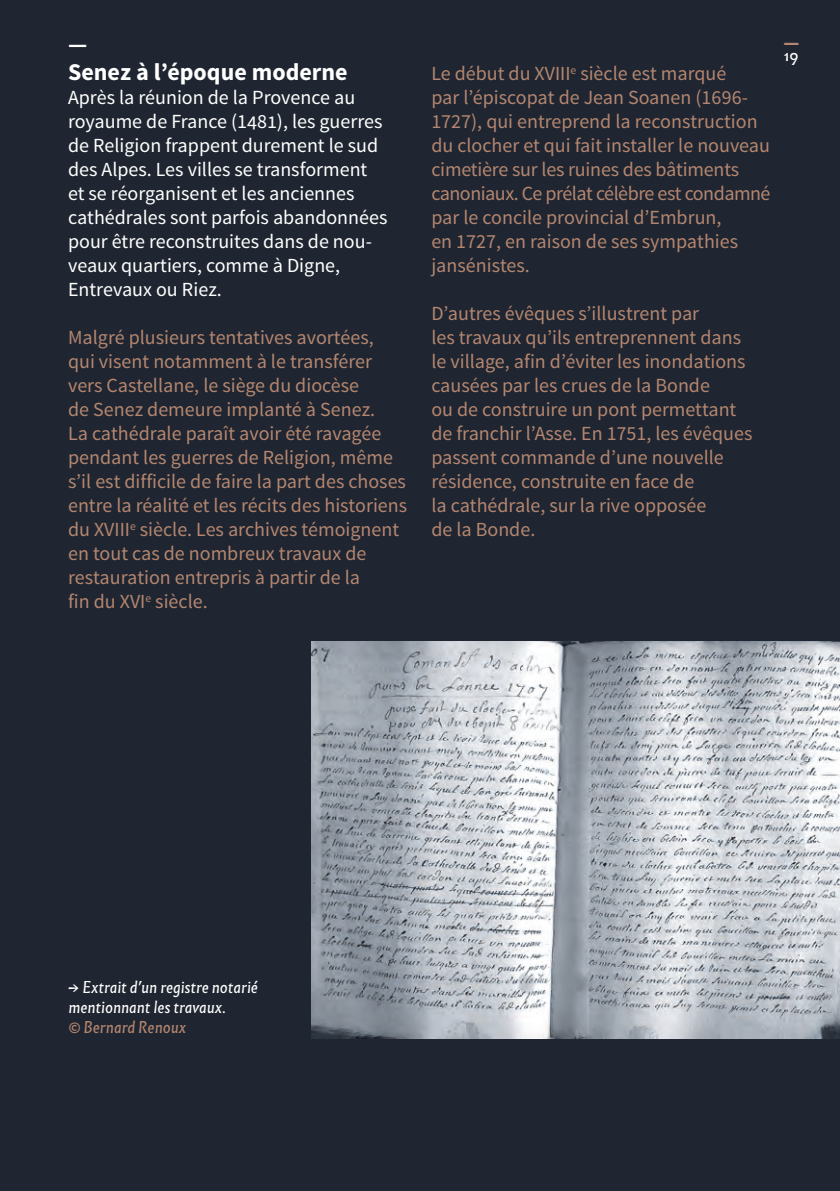
<style>
.page{position:relative;width:840px;height:1191px;background:#fff}
.page>*{position:absolute;margin:0;border:0;box-sizing:border-box;transform-origin:0 0}
.t1{font:700 24px "Source Sans Pro";color:#fff}
.t2{font:20px/24px "Source Sans Pro";color:#b48670}
.t3{font:20px/24px "Source Sans Pro";color:#fff}
.t4{font:900 20px "Source Sans Pro";color:#b48670}
.t5{font:italic 16px/20px "Infini";color:#fff}
.t6{font:italic 16px "Infini";color:#b48670}
.t7{font:16px "Infini";color:#fff}
</style>
<div class="page">
<div style="left:0;top:0;width:839px;height:1191px;background:#1f2631"></div>
<img style="left:311px;top:641px;width:528px;height:397px">
<p class="t1" style="left:68px;top:29px;width:21px">—</p>
<p class="t1" style="left:68px;top:57px;width:281px">Senez à l’époque moderne</p>
<p class="t3" style="left:68px;top:86px;width:320px">Après la réunion de la Provence au royaume de France (1481), les guerres de Religion frappent durement le sud des Alpes. Les villes se transforment et se réorganisent et les anciennes cathédrales sont parfois abandonnées pour être reconstruites dans de nou&shy;veaux quartiers, comme à Digne, Entrevaux ou Riez.</p>
<p class="t2" style="left:68px;top:326px;width:340px">Malgré plusieurs tentatives avortées,<br>qui visent notamment à le transférer vers Castellane, le siège du diocèse<br>de Senez demeure implanté à Senez.<br>La cathédrale paraît avoir été ravagée pendant les guerres de Religion, même s’il est difficile de faire la part des choses entre la réalité et les récits des historiens du XVIII<sup>e</sup> siècle. Les archives témoignent en tout cas de nombreux travaux de restauration entrepris à partir de la<br>fin du XVI<sup>e</sup> siècle.</p>
<p class="t2" style="left:431px;top:62px;width:340px">Le début du XVIII<sup>e</sup> siècle est marqué<br>par l’épiscopat de Jean Soanen (1696- 1727), qui entreprend la reconstruction du clocher et qui fait installer le nouveau cimetière sur les ruines des bâtiments canoniaux. Ce prélat célèbre est condamné par le concile provincial d’Embrun,<br>en 1727, en raison de ses sympathies jansénistes.</p>
<p class="t2" style="left:431px;top:302px;width:322px">D’autres évêques s’illustrent par<br>les travaux qu’ils entreprennent dans le village, afin d’éviter les inondations causées par les crues de la Bonde<br>ou de construire un pont permettant de franchir l’Asse. En 1751, les évêques passent commande d’une nouvelle résidence, construite en face de<br>la cathédrale, sur la rive opposée<br>de la Bonde.</p>
<p class="t4" style="left:782px;top:29px;width:17px">—</p>
<p class="t7" style="left:783px;top:43px;width:16px">19</p>
<p class="t5" style="left:68px;top:976px;width:191px">→ Extrait d’un registre notarié mentionnant les travaux.</p>
<p class="t6" style="left:68px;top:1014px;width:119px">© Bernard Renoux</p>
</div>
